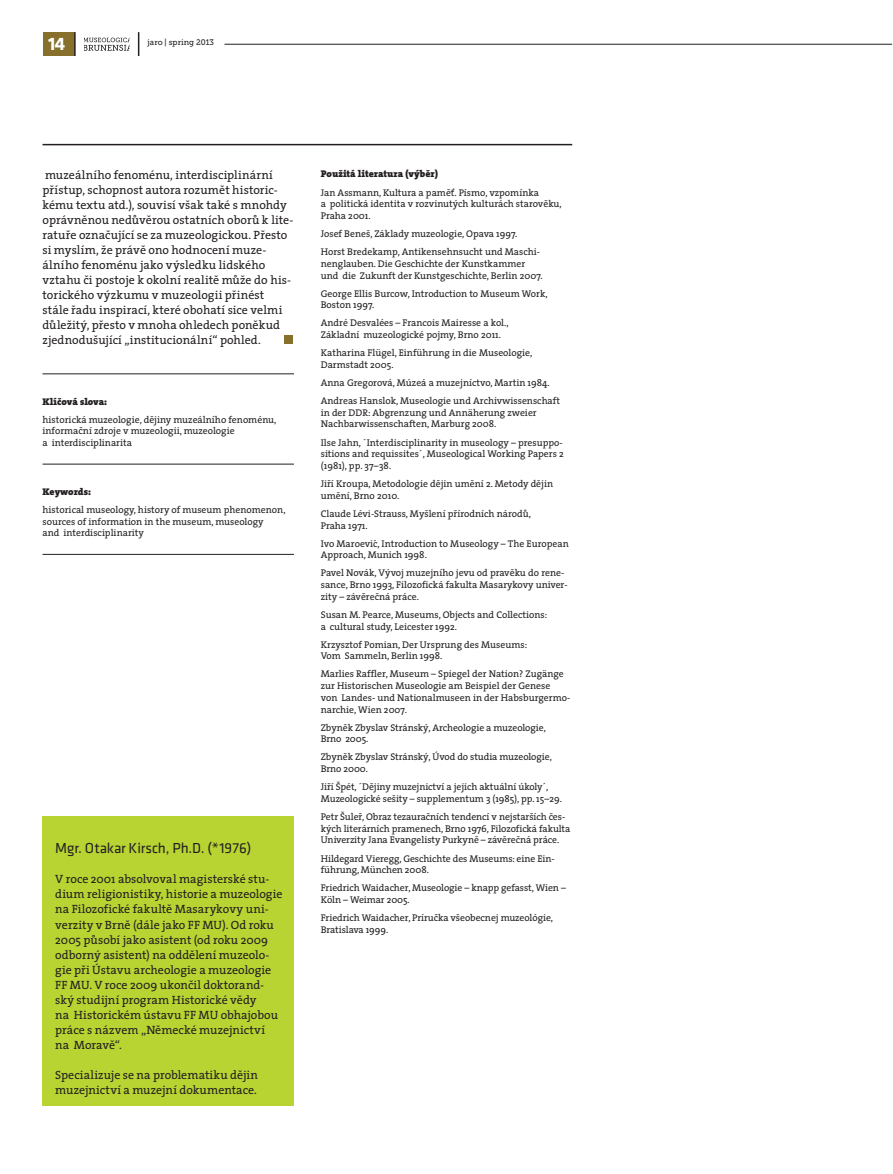
<style>
.page{position:relative;width:893px;height:1174px;background:#fff}
.page>*{position:absolute;margin:0;border:0;box-sizing:border-box;transform-origin:0 0}
.t1{font:700 18.75px "Klavika";color:#fff}
.t2{font:15px "Klavika";letter-spacing:-.005em;color:#231f20}
.t3{font:12px/15px "The Serif";color:#231f20}
.t4{font:9.75px/11.7px "The Serif";color:#231f20}
.t5{font:900 9.75px "The Serif";color:#231f20}
.t6{font:8.1px "Museo Slab 500";color:#231f20}
</style>
<div class="page">
<div style="left:44px;top:32px;width:31px;height:24px;background:#86702c"></div>
<svg style="left:138px;top:32px;width:1px;height:24px"></svg>
<hr style="left:74px;top:32px;width:2px;height:24px;background:#231f20">
<svg style="left:84px;top:38px;width:46px;height:13px"></svg>
<hr style="left:225px;top:44px;width:667px;height:1px;background:#231f20">
<hr style="left:43px;top:144px;width:529px;height:1px;background:#231f20">
<div style="left:285px;top:336px;width:8px;height:8px;background:#86702c"></div>
<hr style="left:43px;top:373px;width:251px;height:1px;background:#231f20">
<hr style="left:43px;top:464px;width:251px;height:1px;background:#231f20">
<hr style="left:43px;top:554px;width:251px;height:1px;background:#231f20">
<div style="left:43px;top:816px;width:251px;height:290px;background:#b8d432"></div>
<h1 class="t1" style="left:48px;top:33px;width:19px">14</h1>
<p class="t6" style="left:148px;top:38px;width:68px">jaro | spring 2013</p>
<p class="t3" style="left:43px;top:167px;width:252px">muzeálního fenoménu, interdisciplinární přístup, schopnost autora rozumět historic&shy;kému textu atd.), souvisí však také s mnohdy oprávněnou nedůvěrou ostatních oborů k lite&shy;ratuře označující se za muzeologickou. Přesto si myslím, že právě ono hodnocení muze&shy;álního fenoménu jako výsledku lidského vztahu či postoje k okolní realitě může do his&shy;torického výzkumu v muzeologii přinést stále řadu inspirací, které obohatí sice velmi důležitý, přesto v mnoha ohledech poněkud zjednodušující „institucionální“ pohled.</p>
<p class="t5" style="left:43px;top:393px;width:66px">Klíčová slova:</p>
<p class="t4" style="left:43px;top:413px;width:235px">historická muzeologie, dějiny muzeálního fenoménu, informační zdroje v muzeologii, muzeologie<br>a interdisciplinarita</p>
<p class="t5" style="left:43px;top:483px;width:50px">Keywords:</p>
<p class="t4" style="left:43px;top:503px;width:245px">historical museology, history of museum phenomenon, sources of information in the museum, museology<br>and interdisciplinarity</p>
<h2 class="t2" style="left:55px;top:840px;width:198px">Mgr. Otakar Kirsch, Ph.D. (*1976)</h2>
<p class="t3" style="left:55px;top:871px;width:229px">V roce 2001 absolvoval magisterské stu&shy;dium religionistiky, historie a muzeologie na Filozofické fakultě Masarykovy uni&shy;verzity v Brně (dále jako FF MU). Od roku 2005 působí jako asistent (od roku 2009 odborný asistent) na oddělení muzeolo&shy;gie při Ústavu archeologie a muzeologie FF MU. V roce 2009 ukončil doktorand&shy;ský studijní program Historické vědy<br>na Historickém ústavu FF MU obhajobou práce s názvem „Německé muzejnictví<br>na Moravě“.</p>
<p class="t3" style="left:55px;top:1066px;width:204px">Specializuje se na problematiku dějin muzejnictví a muzejní dokumentace.</p>
<p class="t5" style="left:321px;top:166px;width:119px">Použitá literatura (výběr)</p>
<p class="t4" style="left:321px;top:186px;width:243px">Jan Assmann, Kultura a paměť. Písmo, vzpomínka<br>a politická identita v rozvinutých kulturách starověku,<br>Praha 2001.</p>
<p class="t4" style="left:321px;top:224px;width:221px;line-height:18.1px">Josef Beneš, Základy muzeologie, Opava 1997.<br>Horst Bredekamp, Antikensehnsucht und Maschi-</p>
<p class="t4" style="left:321px;top:257px;width:223px">nenglauben. Die Geschichte der Kunstkammer und die Zukunft der Kunstgeschichte, Berlin 2007.</p>
<p class="t4" style="left:321px;top:287px;width:228px">George Ellis Burcow, Introduction to Museum Work,<br>Boston 1997.</p>
<p class="t4" style="left:321px;top:317px;width:189px">André Desvalées – Francois Mairesse a kol.,<br>Základní muzeologické pojmy, Brno 2011.</p>
<p class="t4" style="left:321px;top:347px;width:213px">Katharina Flügel, Einführung in die Museologie,<br>Darmstadt 2005.</p>
<p class="t4" style="left:321px;top:373px;width:241px;line-height:18.1px">Anna Gregorová, Múzeá a muzejníctvo, Martin 1984.<br>Andreas Hanslok, Museologie und Archivwissenschaft</p>
<p class="t4" style="left:321px;top:406px;width:218px">in der DDR: Abgrenzung und Annäherung zweier<br>Nachbarwissenschaften, Marburg 2008.</p>
<p class="t4" style="left:321px;top:436px;width:245px;text-align:justify">Ilse Jahn, ´Interdisciplinarity in museology – presuppo&shy;sitions and requissites´, Museological Working Papers 2 (1981), pp. 37–38.</p>
<p class="t4" style="left:321px;top:477px;width:234px">Jiří Kroupa, Metodologie dějin umění 2. Metody dějin umění, Brno 2010.</p>
<p class="t4" style="left:321px;top:507px;width:212px">Claude Lévi-Strauss, Myšlení přírodních národů,<br>Praha 1971.</p>
<p class="t4" style="left:321px;top:537px;width:250px">Ivo Maroević, Introduction to Museology – The European<br>Approach, Munich 1998.</p>
<p class="t4" style="left:321px;top:567px;width:248px">Pavel Novák, Vývoj muzejního jevu od pravěku do rene&shy;sance, Brno 1993, Filozofická fakulta Masarykovy univer&shy;zity – závěrečná práce.</p>
<p class="t4" style="left:321px;top:608px;width:228px">Susan M. Pearce, Museums, Objects and Collections: a cultural study, Leicester 1992.</p>
<p class="t4" style="left:321px;top:638px;width:208px">Krzysztof Pomian, Der Ursprung des Museums:<br>Vom Sammeln, Berlin 1998.</p>
<p class="t4" style="left:321px;top:668px;width:251px">Marlies Raffler, Museum – Spiegel der Nation? Zugänge zur Historischen Museologie am Beispiel der Genese<br>von Landes- und Nationalmuseen in der Habsburgermo&shy;narchie, Wien 2007.</p>
<p class="t4" style="left:321px;top:721px;width:227px">Zbyněk Zbyslav Stránský, Archeologie a muzeologie,<br>Brno 2005.</p>
<p class="t4" style="left:321px;top:751px;width:233px">Zbyněk Zbyslav Stránský, Úvod do studia muzeologie,<br>Brno 2000.</p>
<p class="t4" style="left:321px;top:781px;width:243px">Jiří Špét, ´Dějiny muzejnictví a jejich aktuální úkoly´,<br>Muzeologické sešity – supplementum 3 (1985), pp. 15–29.</p>
<p class="t4" style="left:321px;top:810px;width:251px">Petr Šuleř, Obraz tezauračních tendencí v nejstarších čes&shy;kých literárních pramenech, Brno 1976, Filozofická fakulta<br>Univerzity Jana Evangelisty Purkyně – závěrečná práce.</p>
<p class="t4" style="left:321px;top:852px;width:235px">Hildegard Vieregg, Geschichte des Museums: eine Ein&shy;führung, München 2008.</p>
<p class="t4" style="left:321px;top:882px;width:247px">Friedrich Waidacher, Museologie – knapp gefasst, Wien –<br>Köln – Weimar 2005.</p>
<p class="t4" style="left:321px;top:911px;width:234px">Friedrich Waidacher, Príručka všeobecnej muzeológie,<br>Bratislava 1999.</p>
</div>
